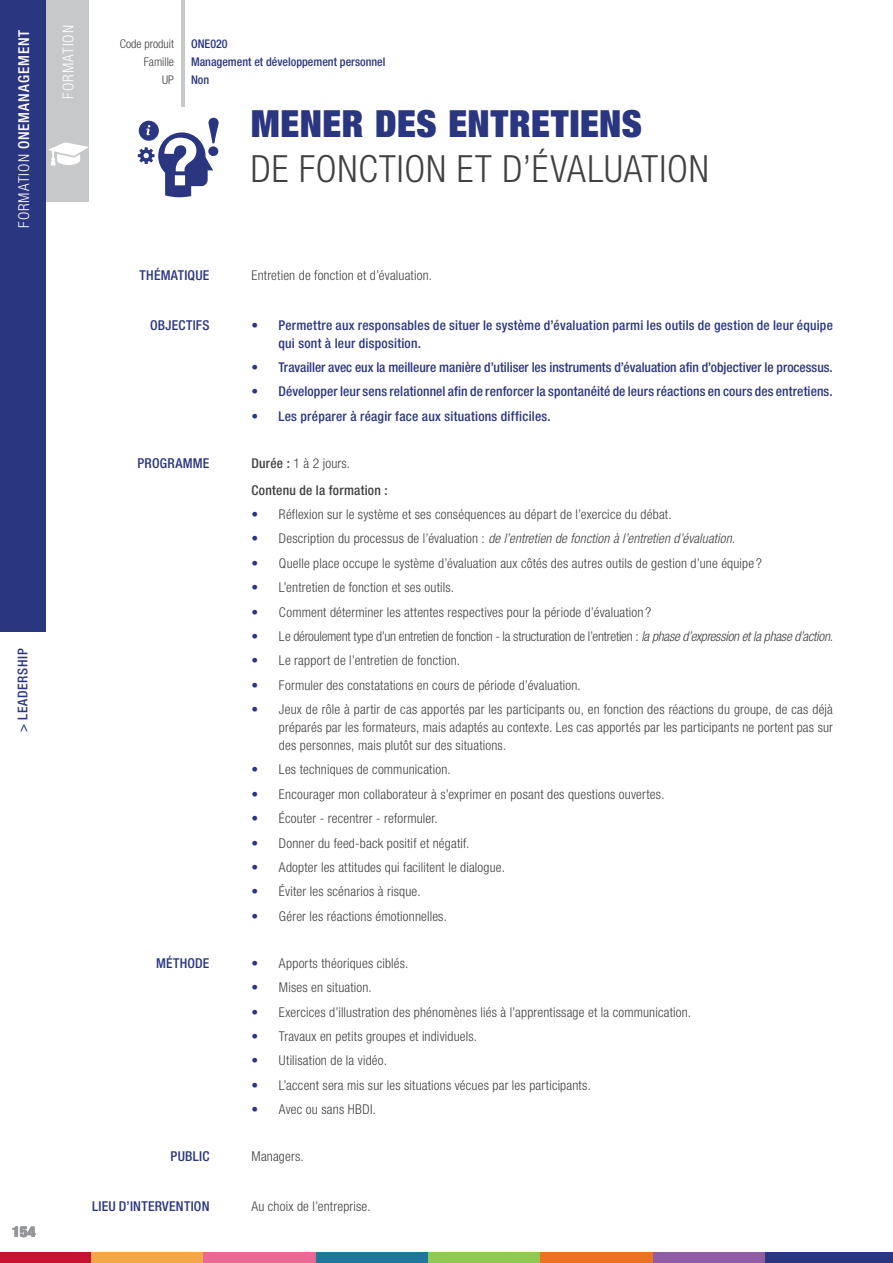
<style>
.page{position:relative;width:893px;height:1263px;background:#fff}
.page>*{position:absolute;margin:0;border:0;box-sizing:border-box;transform-origin:0 0}
.t1{font:300 condensed 37.5px "Helvetica Neue";letter-spacing:.025em;color:#414042}
.t2{font:900 expanded 37.5px "Helvetica Neue";letter-spacing:.015em;color:#2b3680}
.t3{font:500 condensed 15px "Helvetica Neue";letter-spacing:.06em;color:#fff}
.t4{font:300 condensed 15px "Helvetica Neue";letter-spacing:.065em;color:#fff}
.t5{font:900 expanded 15px "Helvetica Neue";color:#939598}
.t6{font:500 condensed 13.65px "Helvetica Neue";letter-spacing:.015em;color:#2b3680}
.t7{font:300 condensed 13.5px/18px "Helvetica Neue";letter-spacing:.015em;color:#414042;text-align:justify}
.t8{font:500 condensed 13.5px/18px "Helvetica Neue";letter-spacing:.01em;color:#2b3680}
.t9{font:300 condensed 13.5px "Helvetica Neue";letter-spacing:-.015em;color:#414042}
.t10{font:italic 300 condensed 13.5px "Helvetica Neue";letter-spacing:.01em;color:#414042}
.t11{font:500 condensed 13.5px/26.5px "Helvetica Neue";letter-spacing:.02em;color:#414042}
.t12{font:500 condensed 13.5px "Helvetica Neue";letter-spacing:.05em;color:#2b3680}
.t13{font:500 condensed 12px "Helvetica Neue";color:#2b3680}
.t14{font:300 condensed 12px "Helvetica Neue";color:#414042}
.s1{font-weight:300}
.s2{color:#2b3680}
.s3{font-style:normal;color:#2b3680}
.s4{font-style:normal}
.s5{font-style:italic}
</style>
<div class="page">
<div style="left:91px;top:1252px;width:113px;height:11px;background:#f4a747"></div>
<div style="left:204px;top:1252px;width:112px;height:11px;background:#e96894"></div>
<div style="left:316px;top:1252px;width:112px;height:11px;background:#1f789b"></div>
<div style="left:428px;top:1252px;width:113px;height:11px;background:#90c854"></div>
<div style="left:540px;top:1252px;width:113px;height:11px;background:#ec7223"></div>
<div style="left:653px;top:1252px;width:112px;height:11px;background:#8f5ca5"></div>
<div style="left:765px;top:1252px;width:128px;height:11px;background:#2b3680"></div>
<div style="left:0;top:1252px;width:91px;height:11px;background:#c41230"></div>
<hr style="left:181px;top:0;width:4px;height:106px;background:#c7c8ca">
<div style="left:46px;top:0;width:43px;height:202px;background:#c7c8ca"></div>
<svg style="left:48px;top:142px;width:40px;height:24px"></svg>
<div style="left:0;top:0;width:46px;height:631px;background:#2b3680"></div>
<svg style="left:138px;top:118px;width:81px;height:79px"></svg>
<p class="t3" style="left:15px;top:228px;width:199px;rotate:-90deg"><span class="s1">FORMATION</span> ONEMANAGEMENT</p>
<p class="t4" style="left:59px;top:99px;width:75px;rotate:-90deg">FORMATION</p>
<p class="t12" style="left:15px;top:732px;width:85px;rotate:-90deg">&gt; LEADERSHIP</p>
<p class="t5" style="left:12px;top:1222px;width:25px">154</p>
<p class="t14" style="left:120px;top:37px;width:56px">Code produit</p>
<p class="t13" style="left:191px;top:36px;width:38px">ONE020</p>
<p class="t14" style="left:144px;top:55px;width:32px">Famille</p>
<p class="t13" style="left:191px;top:54px;width:196px">Management et développement personnel</p>
<p class="t14" style="left:162px;top:73px;width:13px">UP</p>
<p class="t13" style="left:191px;top:72px;width:20px">Non</p>
<h1 class="t2" style="left:251px;top:99px;width:393px">MENER DES ENTRETIENS</h1>
<h1 class="t1" style="left:251px;top:147px;width:459px">DE FONCTION ET D’ÉVALUATION</h1>
<p class="t6" style="left:140px;top:267px;width:71px">THÉMATIQUE</p>
<p class="t7" style="left:251px;top:267px;width:182px">Entretien de fonction et d’évaluation.</p>
<p class="t6" style="left:150px;top:317px;width:61px">OBJECTIFS</p>
<p class="t8" style="left:278px;top:316px;width:556px;text-indent:-27px">• Permettre aux responsables de situer le système d’évaluation parmi les outils de gestion de leur équipe qui sont à leur disposition.</p>
<p class="t8" style="left:251px;top:358px;width:583px">• Travailler avec eux la meilleure manière d’utiliser les instruments d’évaluation afin d’objectiver le processus.</p>
<p class="t8" style="left:251px;top:382px;width:583px">• Développer leur sens relationnel afin de renforcer la spontanéité de leurs réactions en cours des entretiens.</p>
<p class="t8" style="left:251px;top:407px;width:301px">• Les préparer à réagir face aux situations difficiles.</p>
<p class="t6" style="left:138px;top:455px;width:73px">PROGRAMME</p>
<p class="t11" style="left:251px;top:450px;width:138px">Durée : <span class="s1">1 à 2 jours.<br></span>Contenu de la formation :</p>
<p class="t7" style="left:251px;top:505px;width:422px"><span class="s2">•</span> Réflexion sur le système et ses conséquences au départ de l’exercice du débat.</p>
<p class="t10" style="left:251px;top:531px;width:485px"><span class="s3">•</span> <span class="s4">Description du processus de l’évaluation :</span> de l’entretien de fonction à l’entretien d’évaluation.</p>
<p class="t7" style="left:251px;top:554px;width:512px"><span class="s2">•</span> Quelle place occupe le système d’évaluation aux côtés des autres outils de gestion d’une équipe ?</p>
<p class="t7" style="left:251px;top:578px;width:204px"><span class="s2">•</span> L’entretien de fonction et ses outils.</p>
<p class="t7" style="left:251px;top:603px;width:401px"><span class="s2">•</span> Comment déterminer les attentes respectives pour la période d’évaluation ?</p>
<p class="t9" style="left:251px;top:628px;width:583px"><span class="s2">•</span> Le déroulement type d’un entretien de fonction - la structuration de l’entretien : <span class="s5">la phase d’expression et la phase d’action.</span></p>
<p class="t7" style="left:251px;top:651px;width:210px"><span class="s2">•</span> Le rapport de l’entretien de fonction.</p>
<p class="t7" style="left:251px;top:676px;width:331px"><span class="s2">•</span> Formuler des constatations en cours de période d’évaluation.</p>
<p class="t7" style="left:279px;top:700px;width:555px;text-indent:-28px"><span class="s2">•</span> Jeux de rôle à partir de cas apportés par les participants ou, en fonction des réactions du groupe, de cas déjà préparés par les formateurs, mais adaptés au contexte. Les cas apportés par les participants ne portent pas sur des personnes, mais plutôt sur des situations.</p>
<p class="t7" style="left:251px;top:760px;width:201px"><span class="s2">•</span> Les techniques de communication.</p>
<p class="t7" style="left:251px;top:785px;width:415px"><span class="s2">•</span> Encourager mon collaborateur à s’exprimer en posant des questions ouvertes.</p>
<p class="t7" style="left:251px;top:809px;width:188px"><span class="s2">•</span> Écouter - recentrer - reformuler.</p>
<p class="t7" style="left:251px;top:834px;width:220px"><span class="s2">•</span> Donner du feed-back positif et négatif.</p>
<p class="t7" style="left:251px;top:858px;width:255px"><span class="s2">•</span> Adopter les attitudes qui facilitent le dialogue.</p>
<p class="t7" style="left:251px;top:882px;width:171px"><span class="s2">•</span> Éviter les scénarios à risque.</p>
<p class="t7" style="left:251px;top:907px;width:197px"><span class="s2">•</span> Gérer les réactions émotionnelles.</p>
<p class="t6" style="left:156px;top:955px;width:55px">MÉTHODE</p>
<p class="t7" style="left:251px;top:954px;width:159px"><span class="s2">•</span> Apports théoriques ciblés.</p>
<p class="t7" style="left:251px;top:978px;width:122px"><span class="s2">•</span> Mises en situation.</p>
<p class="t7" style="left:251px;top:1003px;width:441px"><span class="s2">•</span> Exercices d’illustration des phénomènes liés à l’apprentissage et la communication.</p>
<p class="t7" style="left:251px;top:1027px;width:227px"><span class="s2">•</span> Travaux en petits groupes et individuels.</p>
<p class="t7" style="left:251px;top:1051px;width:137px"><span class="s2">•</span> Utilisation de la vidéo.</p>
<p class="t7" style="left:251px;top:1076px;width:341px"><span class="s2">•</span> L’accent sera mis sur les situations vécues par les participants.</p>
<p class="t7" style="left:251px;top:1100px;width:126px"><span class="s2">•</span> Avec ou sans HBDI.</p>
<p class="t6" style="left:171px;top:1148px;width:40px">PUBLIC</p>
<p class="t7" style="left:251px;top:1147px;width:54px">Managers.</p>
<p class="t6" style="left:92px;top:1198px;width:119px">LIEU D’INTERVENTION</p>
<p class="t7" style="left:251px;top:1197px;width:121px">Au choix de l’entreprise.</p>
</div>
